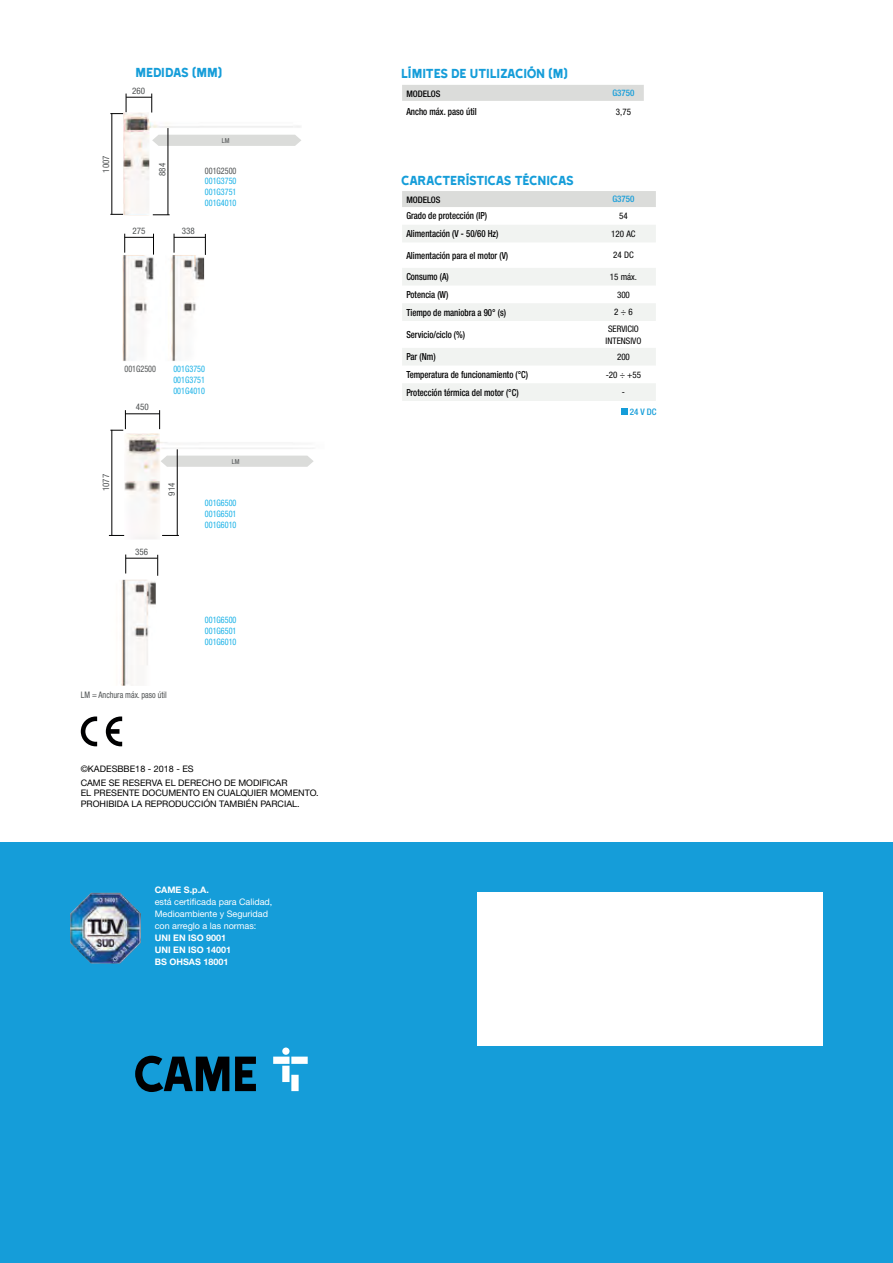
<style>
.page{position:relative;width:893px;height:1263px;background:#fff}
.page>*{position:absolute;margin:0;border:0;box-sizing:border-box;transform-origin:0 0}
.t1{font:15px "Came Type";letter-spacing:-.025em;color:#159dd9}
.t2{font:500 condensed 9.75px "Helvetica Neue LTW1 G";color:#000001;scale:.9 1}
.t3{font:9px/13.5px "Helvetica Neue LTW1 G";color:#000001}
.t4{font:condensed 9px/10.8px "Helvetica Neue LTW1 G";color:#18b1e7;text-align:justify;scale:.9 1}
.t5{font:9px/12px "Helvetica Neue LTW1 G";color:#fff}
.t6{font:condensed 9px/12px "Helvetica Neue LTW1 G";color:#000001}
.t7{font:700 9px/12px "Helvetica Neue LTW1 G";color:#fff}
.t8{font:condensed 9px "Helvetica Neue LTW1 G";color:#4f5253;scale:.9 1}
.t9{font:condensed 9px "Helvetica Neue LTW1 G";color:#4f5253}
.t10{font:500 condensed 9px "Helvetica Neue LTW1 G";color:#159dd9}
.t11{font:500 condensed 9px "Helvetica Neue LTW1 G";color:#000001}
.t12{font:condensed 6.75px "Helvetica Neue LTW1 G";color:#4f5253}
</style>
<div class="page">
<div style="left:0;top:842px;width:893px;height:421px;background:#159dd9"></div>
<svg style="left:135px;top:1056px;width:121px;height:36px"></svg>
<svg style="left:273px;top:1047px;width:35px;height:44px"></svg>
<div style="left:477px;top:893px;width:346px;height:153px;background:#fff"></div>
<img style="left:70px;top:893px;width:71px;height:70px">
<svg style="left:81px;top:716px;width:16px;height:30px"></svg>
<svg style="left:106px;top:716px;width:16px;height:30px"></svg>
<div style="left:402px;top:191px;width:254px;height:16px;background:#dbdcda"></div>
<svg style="left:402px;top:225px;width:254px;height:176px"></svg>
<div style="left:402px;top:85px;width:242px;height:16px;background:#dbdcda"></div>
<svg style="left:621px;top:409px;width:6px;height:6px"></svg>
<svg style="left:123px;top:94px;width:29px;height:19px"></svg>
<img style="left:109px;top:113px;width:205px;height:573px">
<h1 class="t1" style="left:135px;top:65px;width:89px">MEDIDAS (MM)</h1>
<p class="t9" style="left:101px;top:173px;width:19px;rotate:-90deg">1007</p>
<p class="t9" style="left:132px;top:85px;width:14px">260</p>
<p class="t9" style="left:157px;top:176px;width:14px;rotate:-90deg">884</p>
<p class="t9" style="left:133px;top:225px;width:14px">275</p>
<p class="t9" style="left:182px;top:225px;width:14px">338</p>
<p class="t12" style="left:222px;top:136px;width:9px">LM</p>
<p class="t8" style="left:205px;top:165px;width:37px">001G2500</p>
<p class="t4" style="left:205px;top:176px;width:37px">001G3750<br>001G3751<br>001G4010</p>
<p class="t8" style="left:125px;top:364px;width:37px">001G2500</p>
<p class="t4" style="left:173px;top:364px;width:37px">001G3750<br>001G3751<br>001G4010</p>
<p class="t9" style="left:136px;top:402px;width:14px">450</p>
<p class="t9" style="left:101px;top:491px;width:19px;rotate:-90deg">1077</p>
<p class="t9" style="left:166px;top:496px;width:14px;rotate:-90deg">914</p>
<p class="t9" style="left:135px;top:546px;width:14px">356</p>
<p class="t12" style="left:232px;top:457px;width:9px">LM</p>
<p class="t4" style="left:205px;top:498px;width:37px">001G6500<br>001G6501<br>001G6010</p>
<p class="t4" style="left:205px;top:615px;width:37px">001G6500<br>001G6501<br>001G6010</p>
<p class="t8" style="left:81px;top:689px;width:97px">LM = Anchura máx. paso útil</p>
<p class="t3" style="left:81px;top:762px;width:208px">©KADESBBE18 - 2018 - ES<br>CAME SE RESERVA EL DERECHO DE MODIFICAR</p>
<p class="t3" style="left:81px;top:788px;width:239px;line-height:10.5px">EL PRESENTE DOCUMENTO EN CUALQUIER MOMENTO.<br>PROHIBIDA LA REPRODUCCIÓN TAMBIÉN PARCIAL.</p>
<p class="t7" style="left:155px;top:884px;width:56px">CAME S.p.A.</p>
<p class="t5" style="left:155px;top:896px;width:119px">está certificada para Calidad,<br>Medioambiente y Seguridad con arreglo a las normas:</p>
<p class="t7" style="left:155px;top:932px;width:78px">UNI EN ISO 9001<br>UNI EN ISO 14001<br>BS OHSAS 18001</p>
<h1 class="t1" style="left:401px;top:66px;width:168px">LÍMITES DE UTILIZACIÓN (M)</h1>
<p class="t11" style="left:406px;top:88px;width:36px">MODELOS</p>
<p class="t10" style="left:612px;top:87px;width:24px">G3750</p>
<p class="t2" style="left:406px;top:106px;width:80px">Ancho máx. paso útil</p>
<p class="t6" style="left:616px;top:106px;width:17px">3,75</p>
<h1 class="t1" style="left:401px;top:173px;width:174px">CARACTERÍSTICAS TÉCNICAS</h1>
<p class="t11" style="left:406px;top:194px;width:36px">MODELOS</p>
<p class="t10" style="left:612px;top:194px;width:24px">G3750</p>
<p class="t2" style="left:406px;top:210px;width:91px">Grado de protección (IP)</p>
<p class="t6" style="left:619px;top:210px;width:10px">54</p>
<p class="t2" style="left:406px;top:228px;width:104px">Alimentación (V - 50/60 Hz)</p>
<p class="t6" style="left:611px;top:228px;width:26px">120 AC</p>
<p class="t2" style="left:406px;top:250px;width:115px">Alimentación para el motor (V)</p>
<p class="t6" style="left:613px;top:249px;width:22px">24 DC</p>
<p class="t2" style="left:406px;top:271px;width:49px">Consumo (A)</p>
<p class="t6" style="left:610px;top:271px;width:29px">15 máx.</p>
<p class="t2" style="left:406px;top:289px;width:48px">Potencia (W)</p>
<p class="t6" style="left:617px;top:288px;width:14px">300</p>
<p class="t2" style="left:406px;top:306px;width:112px">Tiempo de maniobra a 90° (s)</p>
<p class="t6" style="left:614px;top:306px;width:20px">2 ÷ 6</p>
<p class="t2" style="left:406px;top:329px;width:67px">Servicio/ciclo (%)</p>
<p class="t6" style="left:606px;top:322px;width:37px">SERVICIO<br>INTENSIVO</p>
<p class="t2" style="left:406px;top:351px;width:34px">Par (Nm)</p>
<p class="t6" style="left:617px;top:351px;width:14px">200</p>
<p class="t2" style="left:406px;top:369px;width:137px">Temperatura de funcionamiento (°C)</p>
<p class="t6" style="left:606px;top:368px;width:37px">-20 ÷ +55</p>
<p class="t2" style="left:406px;top:386px;width:126px">Protección térmica del motor (°C)</p>
<p class="t6" style="left:622px;top:386px;width:5px">-</p>
<p class="t10" style="left:630px;top:406px;width:28px">24 V DC</p>
</div>
